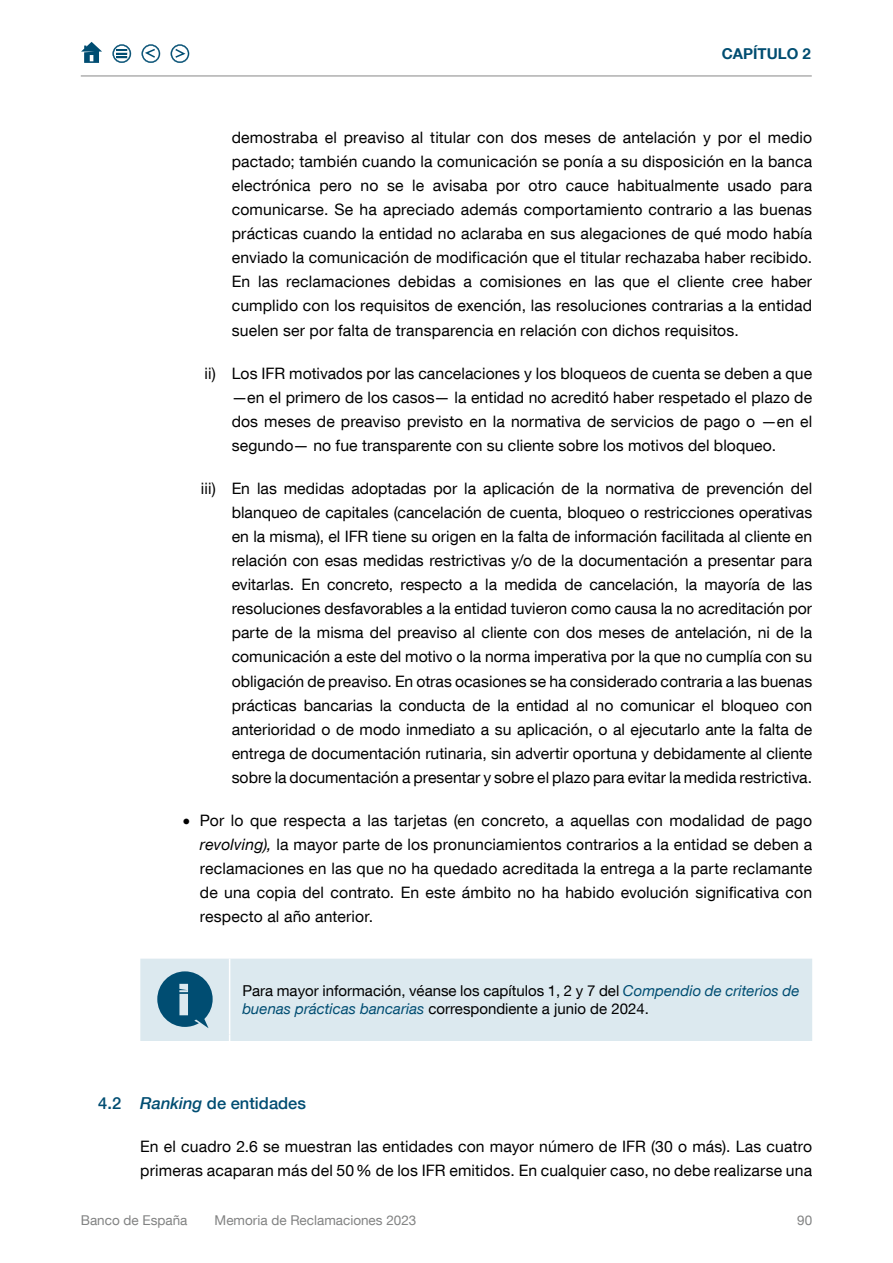
<style>
.page{position:relative;width:893px;height:1263px;background:#fff}
.page>*{position:absolute;margin:0;border:0;box-sizing:border-box;transform-origin:0 0}
.Ladillo_2{font:500 16.5px "Bd E Neue Helvetica";color:#004d72}
.Texto_capítulo{font:15.75px/24px "Bd E Neue Helvetica";letter-spacing:.01em;color:#000;text-align:justify}
.Apartado_bolito{font:15.75px/24px "Bd E Neue Helvetica";letter-spacing:.01em;color:#000;text-align:justify}
.Texto_información{font:15px/18px "Bd E Neue Helvetica";color:#000}
.t1{font:700 15px "Bd E Neue Helvetica";color:#004d71}
.t2{font:13.5px "Bd E Neue Helvetica";color:#828383}
.s1{font-style:italic}
.s2{font-style:italic;color:#004d72}
</style>
<div class="page">
<div style="left:140px;top:959px;width:672px;height:82px;background:#dce9ef"></div>
<hr style="left:229px;top:965px;width:1px;height:69px;background:#fff">
<svg style="left:157px;top:971px;width:56px;height:57px;background:#457e99"></svg>
<svg style="left:81px;top:42px;width:21px;height:21px"></svg>
<svg style="left:171px;top:44px;width:18px;height:19px"></svg>
<svg style="left:142px;top:44px;width:18px;height:19px"></svg>
<hr style="left:81px;top:76px;width:731px;height:1px;background:#878787">
<svg style="left:113px;top:44px;width:18px;height:19px"></svg>
<p class="t1" style="left:722px;top:44px;width:91px">CAPÍTULO 2</p>
<p class="Texto_capítulo" style="left:232px;top:125px;width:582px">demostraba el preaviso al titular con dos meses de antelación y por el medio pactado; también cuando la comunicación se ponía a su disposición en la banca electrónica pero no se le avisaba por otro cauce habitualmente usado para comunicarse. Se ha apreciado además comportamiento contrario a las buenas prácticas cuando la entidad no aclaraba en sus alegaciones de qué modo había enviado la comunicación de modificación que el titular rechazaba haber recibido.<br>En las reclamaciones debidas a comisiones en las que el cliente cree haber cumplido con los requisitos de exención, las resoluciones contrarias a la entidad suelen ser por falta de transparencia en relación con dichos requisitos.</p>
<p class="Texto_capítulo" style="left:232px;top:361px;width:582px;text-indent:-27px">ii) Los IFR motivados por las cancelaciones y los bloqueos de cuenta se deben a que —en el primero de los casos— la entidad no acreditó haber respetado el plazo de dos meses de preaviso previsto en la normativa de servicios de pago o —en el segundo— no fue transparente con su cliente sobre los motivos del bloqueo.</p>
<p class="Texto_capítulo" style="left:232px;top:476px;width:582px;text-indent:-31px">iii) En las medidas adoptadas por la aplicación de la normativa de prevención del blanqueo de capitales (cancelación de cuenta, bloqueo o restricciones operativas en la misma), el IFR tiene su origen en la falta de información facilitada al cliente en relación con esas medidas restrictivas y/o de la documentación a presentar para evitarlas. En concreto, respecto a la medida de cancelación, la mayoría de las resoluciones desfavorables a la entidad tuvieron como causa la no acreditación por parte de la misma del preaviso al cliente con dos meses de antelación, ni de la comunicación a este del motivo o la norma imperativa por la que no cumplía con su obligación de preaviso. En otras ocasiones se ha considerado contraria a las buenas prácticas bancarias la conducta de la entidad al no comunicar el bloqueo con anterioridad o de modo inmediato a su aplicación, o al ejecutarlo ante la falta de entrega de documentación rutinaria, sin advertir oportuna y debidamente al cliente sobre la documentación a presentar y sobre el plazo para evitar la medida restrictiva.</p>
<p class="Apartado_bolito" style="left:200px;top:808px;width:614px;text-indent:-17px">• Por lo que respecta a las tarjetas (en concreto, a aquellas con modalidad de pago <span class="s1">revolving),</span> la mayor parte de los pronunciamientos contrarios a la entidad se deben a reclamaciones en las que no ha quedado acreditada la entrega a la parte reclamante de una copia del contrato. En este ámbito no ha habido evolución significativa con respecto al año anterior.</p>
<p class="Texto_información" style="left:242px;top:981px;width:559px">Para mayor información, véanse los capítulos 1, 2 y 7 del <span class="s2">Compendio de criterios de buenas prácticas bancarias</span> correspondiente a junio de 2024.</p>
<h4 class="Ladillo_2" style="left:98px;top:1093px;width:209px">4.2 <span class="s1">Ranking</span> de entidades</h4>
<p class="Texto_capítulo" style="left:140px;top:1134px;width:673px">En el cuadro 2.6 se muestran las entidades con mayor número de IFR (30 o más). Las cuatro primeras acaparan más del 50% de los IFR emitidos. En cualquier caso, no debe realizarse una</p>
<p class="t2" style="left:81px;top:1212px;width:108px">Banco de España</p>
<p class="t2" style="left:215px;top:1212px;width:203px">Memoria de Reclamaciones 2023</p>
<p class="t2" style="left:797px;top:1212px;width:17px">90</p>
</div>
